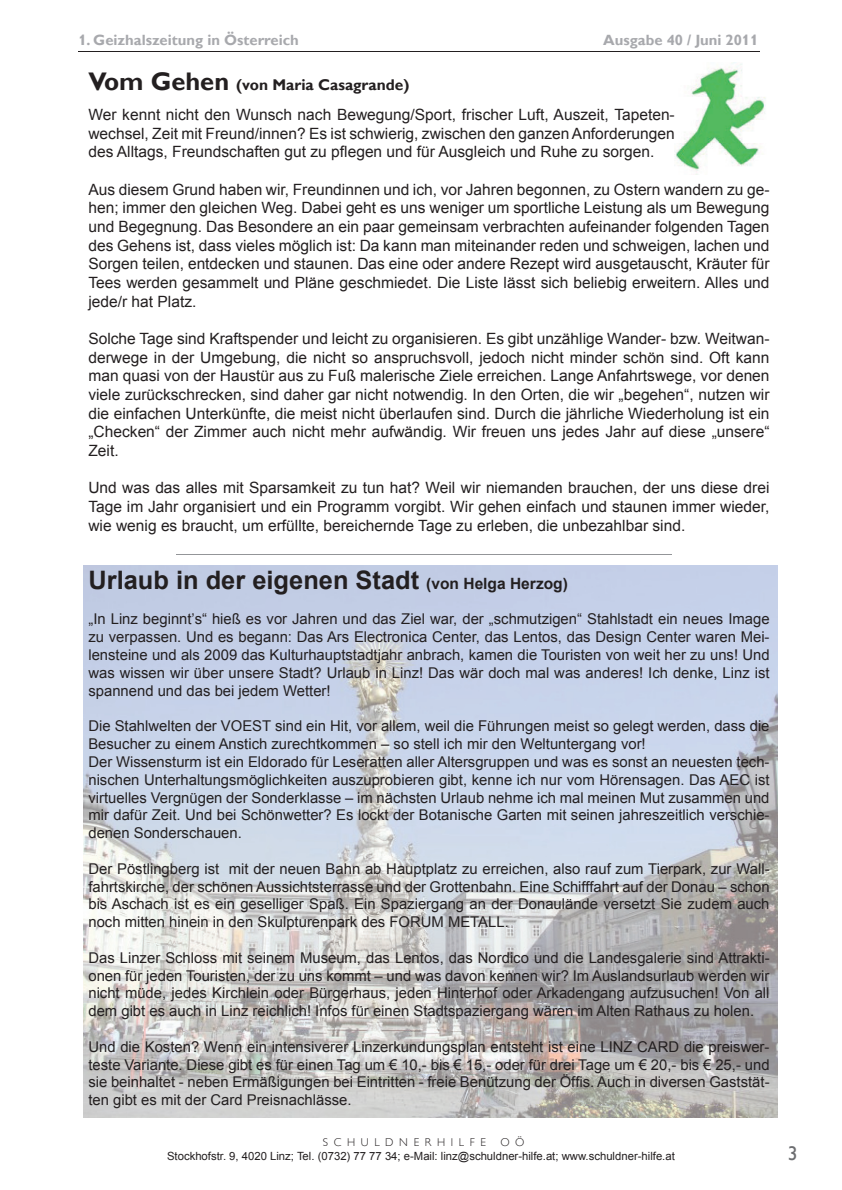
<style>
.page{position:relative;width:842px;height:1190px;background:#fff}
.page>*{position:absolute;margin:0;border:0;box-sizing:border-box;transform-origin:0 0}
.t1{font:700 25.4px "Arial";color:#231f20}
.t2{font:19.8px "Gill Alt One";color:#6d6e71}
.t3{font:15.5px/18.7px "Arial";color:#231f20;text-align:justify}
.t4{font:700 15.5px "Gill Alt One";color:#231f20}
.t5{font:14.8px/17.8px "Arial";color:#231f20;text-align:justify}
.t6{font:700 14.8px "Gill Alt One";color:#a8a9ad}
.t7{font:11.3px "Arial";color:#231f20}
.t8{font:300 11.3px "Gill Alt One";letter-spacing:.5em;color:#231f20}
.s1{font-size:25.4px}
.s2{font-size:15.5px}
</style>
<div class="page">
<hr style="left:78px;top:52px;width:682px;height:1px;background:#231f20">
<img style="left:83px;top:565px;width:695px;height:553px">
<img style="left:675px;top:62px;width:91px;height:113px">
<hr style="left:177px;top:554px;width:495px;height:1px;background:#939598">
<p class="t6" style="left:78px;top:33px;width:222px">1. Geizhalszeitung in Österreich</p>
<p class="t6" style="left:603px;top:33px;width:157px">Ausgabe 40 / Juni 2011</p>
<p class="t4" style="left:88px;top:78px;width:323px"><span class="s1">Vom Gehen</span> (von Maria Casagrande)</p>
<p class="t3" style="left:88px;top:107px;width:588px">Wer kennt nicht den Wunsch nach Bewegung/Sport, frischer Luft, Auszeit, Tapeten&shy;wechsel, Zeit mit Freund/innen? Es ist schwierig, zwischen den ganzen Anforderungen des Alltags, Freundschaften gut zu pflegen und für Ausgleich und Ruhe zu sorgen.</p>
<p class="t3" style="left:88px;top:181px;width:683px">Aus diesem Grund haben wir, Freundinnen und ich, vor Jahren begonnen, zu Ostern wandern zu ge&shy;hen; immer den gleichen Weg. Dabei geht es uns weniger um sportliche Leistung als um Bewegung und Begegnung. Das Besondere an ein paar gemeinsam verbrachten aufeinander folgenden Tagen des Gehens ist, dass vieles möglich ist: Da kann man miteinander reden und schweigen, lachen und Sorgen teilen, entdecken und staunen. Das eine oder andere Rezept wird ausgetauscht, Kräuter für Tees werden gesammelt und Pläne geschmiedet. Die Liste lässt sich beliebig erweitern. Alles und jede/r hat Platz.</p>
<p class="t3" style="left:88px;top:331px;width:683px">Solche Tage sind Kraftspender und leicht zu organisieren. Es gibt unzählige Wander- bzw. Weitwan&shy;derwege in der Umgebung, die nicht so anspruchsvoll, jedoch nicht minder schön sind. Oft kann man quasi von der Haustür aus zu Fuß malerische Ziele erreichen. Lange Anfahrtswege, vor denen viele zurückschrecken, sind daher gar nicht notwendig. In den Orten, die wir „begehen“, nutzen wir die einfachen Unterkünfte, die meist nicht überlaufen sind. Durch die jährliche Wiederholung ist ein „Checken“ der Zimmer auch nicht mehr aufwändig. Wir freuen uns jedes Jahr auf diese „unsere“ Zeit.</p>
<p class="t3" style="left:88px;top:480px;width:683px">Und was das alles mit Sparsamkeit zu tun hat? Weil wir niemanden brauchen, der uns diese drei Tage im Jahr organisiert und ein Programm vorgibt. Wir gehen einfach und staunen immer wieder, wie wenig es braucht, um erfüllte, bereichernde Tage zu erleben, die unbezahlbar sind.</p>
<h1 class="t1" style="left:88px;top:570px;width:481px">Urlaub in der eigenen Stadt <span class="s2">(von Helga Herzog)</span></h1>
<p class="t5" style="left:88px;top:612px;width:683px">„In Linz beginnt’s“ hieß es vor Jahren und das Ziel war, der „schmutzigen“ Stahlstadt ein neues Image zu verpassen. Und es begann: Das Ars Electronica Center, das Lentos, das Design Center waren Mei&shy;lensteine und als 2009 das Kulturhauptstadtjahr anbrach, kamen die Touristen von weit her zu uns! Und was wissen wir über unsere Stadt? Urlaub in Linz! Das wär doch mal was anderes! Ich denke, Linz ist spannend und das bei jedem Wetter!</p>
<p class="t5" style="left:88px;top:719px;width:683px;text-align:left">Die Stahlwelten der VOEST sind ein Hit, vor allem, weil die Führungen meist so gelegt werden, dass die Besucher zu einem Anstich zurechtkommen – so stell ich mir den Weltuntergang vor!<br>Der Wissensturm ist ein Eldorado für Leseratten aller Altersgruppen und was es sonst an neuesten tech&shy;nischen Unterhaltungsmöglichkeiten auszuprobieren gibt, kenne ich nur vom Hörensagen. Das AEC ist virtuelles Vergnügen der Sonderklasse – im nächsten Urlaub nehme ich mal meinen Mut zusammen und mir dafür Zeit. Und bei Schönwetter? Es lockt der Botanische Garten mit seinen jahreszeitlich verschie&shy;denen Sonderschauen.</p>
<p class="t5" style="left:88px;top:861px;width:683px">Der Pöstlingberg ist mit der neuen Bahn ab Hauptplatz zu erreichen, also rauf zum Tierpark, zur Wall&shy;fahrtskirche, der schönen Aussichtsterrasse und der Grottenbahn. Eine Schifffahrt auf der Donau – schon bis Aschach ist es ein geselliger Spaß. Ein Spaziergang an der Donaulände versetzt Sie zudem auch noch mitten hinein in den Skulpturenpark des FORUM METALL.</p>
<p class="t5" style="left:88px;top:950px;width:683px">Das Linzer Schloss mit seinem Museum, das Lentos, das Nordico und die Landesgalerie sind Attrakti&shy;onen für jeden Touristen, der zu uns kommt – und was davon kennen wir? Im Auslandsurlaub werden wir nicht müde, jedes Kirchlein oder Bürgerhaus, jeden Hinterhof oder Arkadengang aufzusuchen! Von all dem gibt es auch in Linz reichlich! Infos für einen Stadtspaziergang wären im Alten Rathaus zu holen.</p>
<p class="t5" style="left:88px;top:1039px;width:683px">Und die Kosten? Wenn ein intensiverer Linzerkundungsplan entsteht ist eine LINZ CARD die preiswer&shy;teste Variante. Diese gibt es für einen Tag um € 10,- bis € 15,- oder für drei Tage um € 20,- bis € 25,- und sie beinhaltet - neben Ermäßigungen bei Eintritten - freie Benützung der Öffis. Auch in diversen Gaststät&shy;ten gibt es mit der Card Preisnachlässe.</p>
<p class="t8" style="left:323px;top:1136px;width:165px">SCHULDNERHILFE</p>
<p class="t8" style="left:500px;top:1136px;width:26px">O Ö</p>
<p class="t7" style="left:167px;top:1151px;width:509px">Stockhofstr. 9, 4020 Linz; Tel. (0732) 77 77 34; e-Mail: linz@schuldner-hilfe.at; www.schuldner-hilfe.at</p>
<h2 class="t2" style="left:788px;top:1145px;width:11px">3</h2>
</div>
